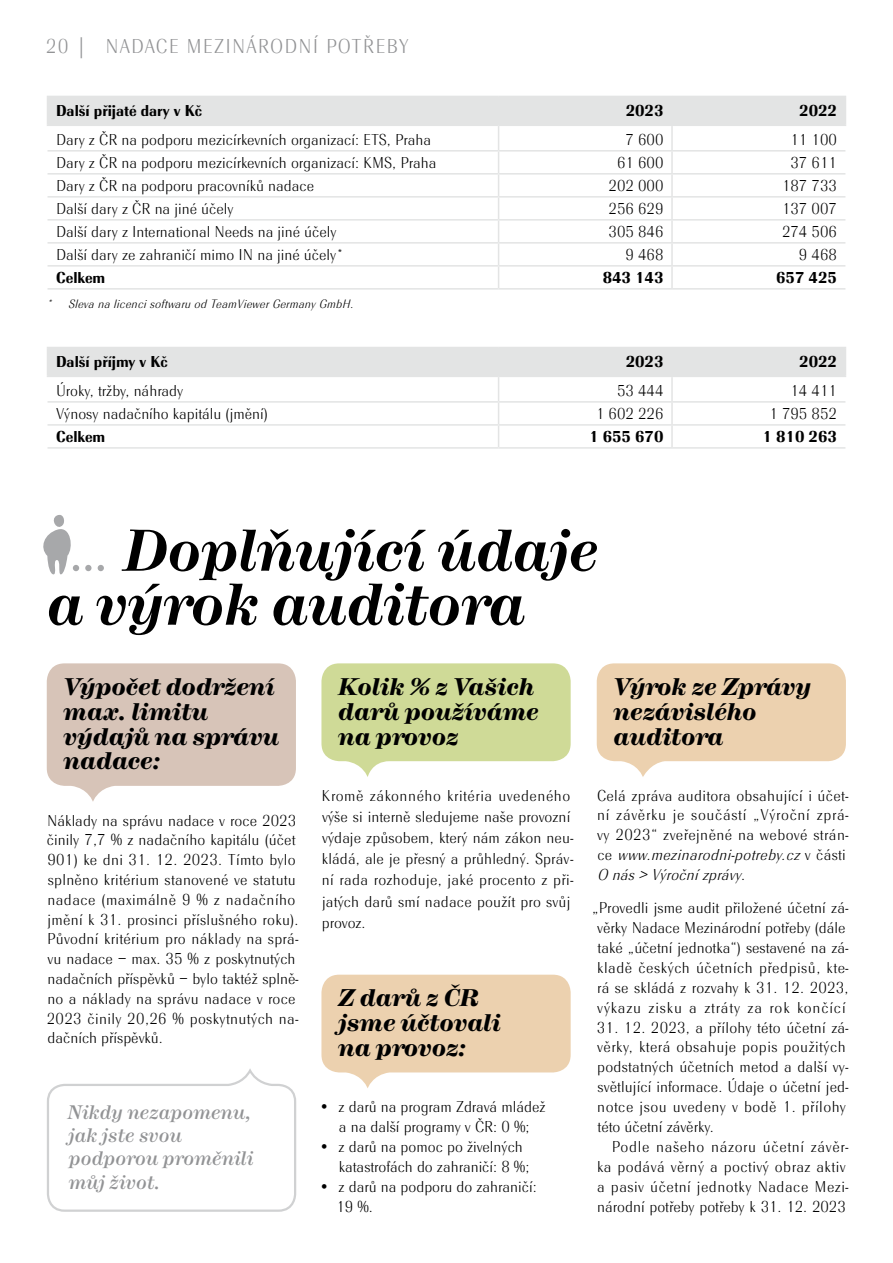
<style>
.page{position:relative;width:893px;height:1263px;background:#fff}
.page>*{position:absolute;margin:0;border:0;box-sizing:border-box;transform-origin:0 0}
.N1{font:italic 700 58.5px/54px "Hercules";letter-spacing:.005em;color:#000}
.N2{font:italic 500 24px/24.8px "Hercules";letter-spacing:.005em;color:#000}
.t1{font:300 21px "Radiant EFCE";letter-spacing:.055em;color:#929395}
.In_bubble{font:italic 500 19.5px/23.2px "Hercules";letter-spacing:.015em;color:#929395}
.Styl_odstavce1{font:300 16.5px/20px "Radiant EFCE";letter-spacing:.005em;color:#000}
.Styl_odstavce1-2{font:300 16.5px/20px "Radiant EFCE";letter-spacing:.025em;color:#000}
.Chleba{font:300 16.5px/20px "Radiant EFCE";letter-spacing:.025em;color:#000}
.Styl_odstavce1-3{font:700 16.5px "Radiant EFCE";color:#000}
.hvězdičky{font:italic 300 12.75px "Radiant EFCE";color:#000}
.s1{font-style:italic}
</style>
<div class="page">
<svg style="left:47px;top:96px;width:799px;height:192px"></svg>
<hr style="left:672px;top:265px;width:173px;height:2px;background:#e3e4e4">
<hr style="left:671px;top:267px;width:2px;height:21px;background:#e3e4e4">
<hr style="left:48px;top:288px;width:451px;height:2px;background:#e3e4e4">
<hr style="left:499px;top:288px;width:173px;height:2px;background:#e3e4e4">
<hr style="left:672px;top:288px;width:173px;height:2px;background:#e3e4e4">
<svg style="left:47px;top:347px;width:799px;height:100px"></svg>
<hr style="left:672px;top:424px;width:173px;height:2px;background:#e3e4e4">
<hr style="left:671px;top:426px;width:2px;height:21px;background:#e3e4e4">
<hr style="left:48px;top:447px;width:451px;height:2px;background:#e3e4e4">
<hr style="left:499px;top:447px;width:173px;height:2px;background:#e3e4e4">
<hr style="left:672px;top:447px;width:173px;height:2px;background:#e3e4e4">
<svg style="left:47px;top:663px;width:249px;height:139px;background:#dbcbc0"></svg>
<svg style="left:43px;top:515px;width:61px;height:59px"></svg>
<svg style="left:321px;top:663px;width:250px;height:114px;background:#d6dfa6"></svg>
<svg style="left:321px;top:975px;width:250px;height:113px;background:#eed7ba"></svg>
<svg style="left:597px;top:663px;width:249px;height:114px;background:#eed7ba"></svg>
<svg style="left:47px;top:1069px;width:250px;height:143px"></svg>
<p class="t1" style="left:46px;top:34px;width:364px">20 | NADACE MEZINÁRODNÍ POTŘEBY</p>
<p class="Styl_odstavce1-3" style="left:56px;top:101px;width:148px">Další přijaté dary v Kč</p>
<p class="Styl_odstavce1-3" style="left:626px;top:101px;width:39px">2023</p>
<p class="Styl_odstavce1-3" style="left:799px;top:101px;width:39px">2022</p>
<p class="Styl_odstavce1" style="left:56px;top:129px;width:377px">Dary z ČR na podporu mezicírkevních organizací: ETS, Praha</p>
<p class="Styl_odstavce1" style="left:625px;top:129px;width:39px">7 600</p>
<p class="Styl_odstavce1" style="left:790px;top:129px;width:48px">11 100</p>
<p class="Styl_odstavce1" style="left:56px;top:152px;width:382px">Dary z ČR na podporu mezicírkevních organizací: KMS, Praha</p>
<p class="Styl_odstavce1" style="left:617px;top:152px;width:48px">61 600</p>
<p class="Styl_odstavce1" style="left:790px;top:152px;width:48px">37 611</p>
<p class="Styl_odstavce1" style="left:56px;top:175px;width:260px">Dary z ČR na podporu pracovníků nadace</p>
<p class="Styl_odstavce1" style="left:609px;top:175px;width:56px">202 000</p>
<p class="Styl_odstavce1" style="left:782px;top:175px;width:56px">187 733</p>
<p class="Styl_odstavce1" style="left:56px;top:198px;width:179px">Další dary z ČR na jiné účely</p>
<p class="Styl_odstavce1" style="left:609px;top:198px;width:56px">256 629</p>
<p class="Styl_odstavce1" style="left:782px;top:198px;width:56px">137 007</p>
<p class="Styl_odstavce1" style="left:56px;top:221px;width:282px">Další dary z International Needs na jiné účely</p>
<p class="Styl_odstavce1" style="left:609px;top:221px;width:56px">305 846</p>
<p class="Styl_odstavce1" style="left:782px;top:221px;width:56px">274 506</p>
<p class="Styl_odstavce1" style="left:56px;top:244px;width:288px">Další dary ze zahraničí mimo IN na jiné účely*</p>
<p class="Styl_odstavce1" style="left:625px;top:244px;width:39px">9 468</p>
<p class="Styl_odstavce1" style="left:799px;top:244px;width:39px">9 468</p>
<p class="Styl_odstavce1-3" style="left:56px;top:268px;width:51px">Celkem</p>
<p class="Styl_odstavce1-3" style="left:603px;top:268px;width:62px">843 143</p>
<p class="Styl_odstavce1-3" style="left:776px;top:268px;width:62px">657 425</p>
<p class="hvězdičky" style="left:47px;top:297px;width:311px">* Sleva na licenci softwaru od TeamViewer Germany GmbH.</p>
<p class="Styl_odstavce1-3" style="left:56px;top:352px;width:113px">Další příjmy v Kč</p>
<p class="Styl_odstavce1-3" style="left:626px;top:352px;width:39px">2023</p>
<p class="Styl_odstavce1-3" style="left:799px;top:352px;width:39px">2022</p>
<p class="Styl_odstavce1" style="left:56px;top:380px;width:129px">Úroky, tržby, náhrady</p>
<p class="Styl_odstavce1" style="left:617px;top:380px;width:48px">53 444</p>
<p class="Styl_odstavce1" style="left:790px;top:380px;width:48px">14 411</p>
<p class="Styl_odstavce1" style="left:56px;top:403px;width:213px">Výnosy nadačního kapitálu (jmění)</p>
<p class="Styl_odstavce1" style="left:596px;top:403px;width:69px">1 602 226</p>
<p class="Styl_odstavce1" style="left:769px;top:403px;width:69px">1 795 852</p>
<p class="Styl_odstavce1-3" style="left:56px;top:427px;width:51px">Celkem</p>
<p class="Styl_odstavce1-3" style="left:589px;top:427px;width:76px">1 655 670</p>
<p class="Styl_odstavce1-3" style="left:762px;top:427px;width:76px">1 810 263</p>
<p class="N1" style="left:47px;top:526px;width:553px;text-indent:77px">Doplňující údaje a výrok auditora</p>
<p class="N2" style="left:64px;top:675px;width:217px">Výpočet dodržení max. limitu výdajů na správu nadace:</p>
<p class="N2" style="left:338px;top:675px;width:202px">Kolik % z Vašich darů používáme na provoz</p>
<p class="N2" style="left:614px;top:675px;width:199px">Výrok ze Zprávy nezávislého auditora</p>
<p class="Styl_odstavce1" style="left:47px;top:810px;width:253px">Náklady na správu nadace v roce 2023 činily 7,7 % z nadačního kapitálu (účet 901) ke dni 31. 12. 2023. Tímto bylo splněno kritérium stanovené ve statutu nadace (maximálně 9 % z nadačního jmění k 31. prosinci příslušného roku).<br>Původní kritérium pro náklady na sprá&shy;vu nadace – max. 35 % z poskytnutých nadačních příspěvků – bylo taktéž splně&shy;no a náklady na správu nadace v roce 2023 činily 20,26 % poskytnutých na&shy;dačních příspěvků.</p>
<p class="In_bubble" style="left:68px;top:1101px;width:187px">Nikdy nezapomenu, jak jste svou podporou proměnili můj život.</p>
<p class="Styl_odstavce1" style="left:322px;top:784px;width:253px;line-height:21.3px">Kromě zákonného kritéria uvedeného výše si interně sledujeme naše provozní výdaje způsobem, který nám zákon neu&shy;kládá, ale je přesný a průhledný. Správ&shy;ní rada rozhoduje, jaké procento z při&shy;jatých darů smí nadace použít pro svůj provoz.</p>
<p class="N2" style="left:338px;top:986px;width:164px">Z darů z ČR jsme účtovali na provoz:</p>
<p class="Styl_odstavce1" style="left:319px;top:1097px;width:228px;text-align:center">• z darů na program Zdravá mládež a na další programy v ČR: 0 %;</p>
<p class="Styl_odstavce1" style="left:339px;top:1137px;width:192px;text-indent:-20px">• z darů na pomoc po živelných katastrofách do zahraničí: 8 %;</p>
<p class="Styl_odstavce1" style="left:336px;top:1176px;width:202px;text-indent:-18px">• z darů na podporu do zahraničí:<br>19 %.</p>
<p class="Styl_odstavce1-2" style="left:597px;top:785px;width:253px">Celá zpráva auditora obsahující i účet&shy;ní závěrku je součástí „Výroční zprá&shy;vy 2023“ zveřejněné na webové strán&shy;c e <span class="s1">www.mezinarodni-potreby.cz</span>v č á s t i <span class="s1">O nás&gt;Výročnízprávy</span>.</p>
<p class="Styl_odstavce1" style="left:592px;top:897px;width:258px;text-align:center">„Provedli jsme audit přiložené účetní zá&shy;věrky Nadace Mezinárodní potřeby (dále také „účetní jednotka“) sestavené na zá&shy;kladě českých účetních předpisů, kte&shy;rá se skládá z rozvahy k 31. 12. 2023, výkazu zisku a ztráty za rok končící</p>
<p class="Styl_odstavce1" style="left:597px;top:1017px;width:253px">31. 12. 2023, a přílohy této účetní zá&shy;věrky, která obsahuje popis použitých podstatných účetních metod a další vy&shy;světlující informace. Údaje o účetní jed&shy;notce jsou uvedeny v bodě 1. přílohy této účetní závěrky.</p>
<p class="Chleba" style="left:597px;top:1137px;width:253px;text-indent:15px">Podle našeho názoru účetní závěr&shy;ka podává věrný a poctivý obraz aktiv a pasiv účetní jednotky Nadace Mezi&shy;národní potřeby potřeby k 31. 12. 2023</p>
</div>
